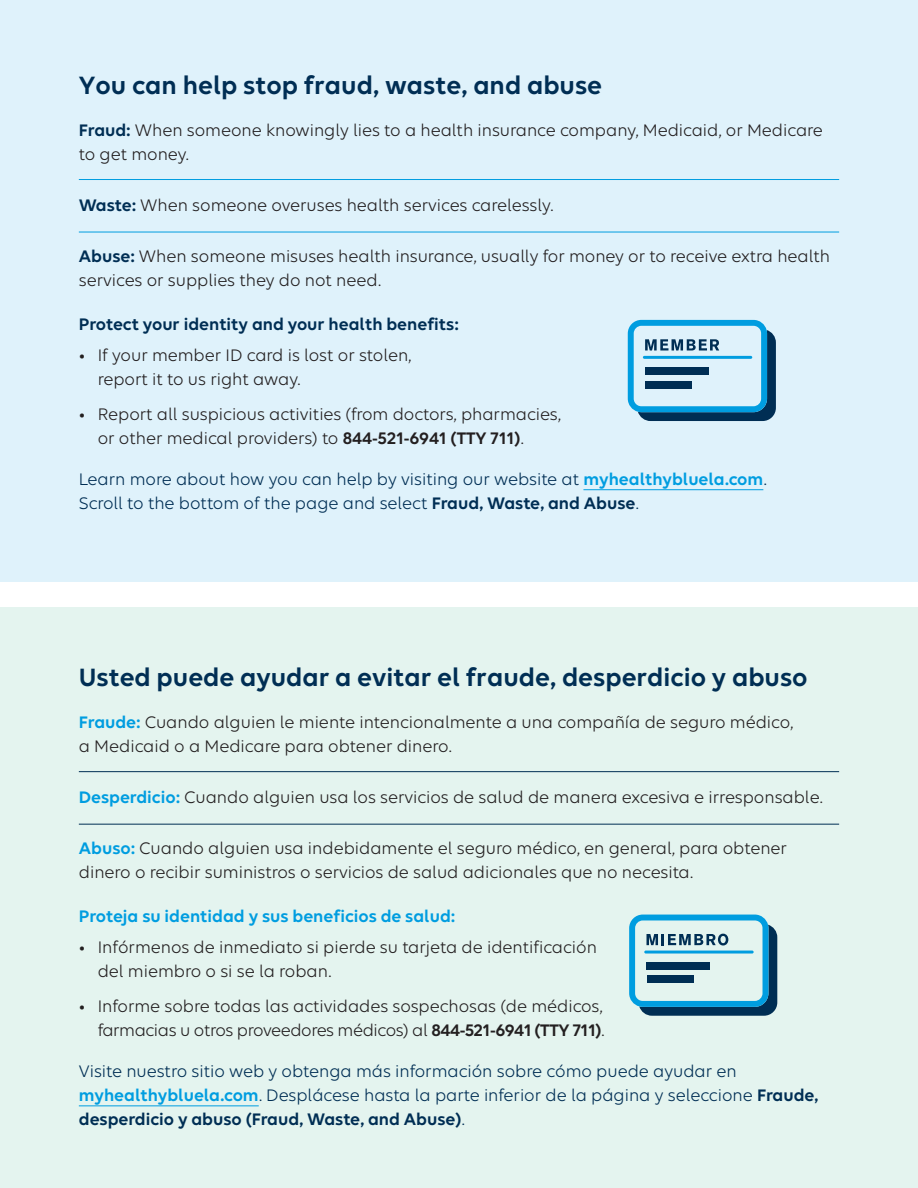
<style>
.page{position:relative;width:918px;height:1188px;background:#fff}
.page>*{position:absolute;margin:0;border:0;box-sizing:border-box;transform-origin:0 0}
.t1{font:600 27px "Elevance Sans";color:#002e54}
.t2{font:18px/24px "Elevance Sans";color:#231f20}
.t3{font:18px/24px "Elevance Sans";color:#002e54}
.t4{font:600 18px "Elevance Sans";color:#002e54}
.t5{font:600 18px "Elevance Sans";color:#009de0}
.s1{font-weight:600;color:#002e54}
.s2{font-weight:600}
.s3{font-weight:600;color:#009de0}
</style>
<div class="page">
<div style="left:0;top:0;width:918px;height:582px;background:#dff2fb"></div>
<div style="left:0;top:608px;width:918px;height:580px;background:#e4f4ef"></div>
<hr style="left:583px;top:489px;width:180px;height:1px;background:#009de0">
<hr style="left:79px;top:179px;width:760px;height:1px;background:#009de0">
<hr style="left:79px;top:232px;width:760px;height:1px;background:#009de0">
<hr style="left:79px;top:771px;width:760px;height:1px;background:#002e54">
<hr style="left:79px;top:824px;width:760px;height:1px;background:#002e54">
<hr style="left:79px;top:1106px;width:180px;height:1px;background:#009de0">
<svg style="left:628px;top:320px;width:148px;height:101px"></svg>
<hr style="left:643px;top:356px;width:109px;height:3px;background:#009de0">
<div style="left:646px;top:367px;width:63px;height:8px;background:#002e54"></div>
<div style="left:646px;top:381px;width:46px;height:8px;background:#002e54"></div>
<svg style="left:629px;top:915px;width:148px;height:101px"></svg>
<hr style="left:644px;top:951px;width:110px;height:3px;background:#009de0">
<div style="left:647px;top:962px;width:63px;height:8px;background:#002e54"></div>
<div style="left:647px;top:975px;width:47px;height:8px;background:#002e54"></div>
<h2 class="t1" style="left:79px;top:69px;width:525px">You can help stop fraud, waste, and abuse</h2>
<p class="t2" style="left:79px;top:117px;width:746px"><span class="s1">Fraud:</span> When someone knowingly lies to a health insurance company, Medicaid, or Medicare to get money.</p>
<p class="t2" style="left:79px;top:192px;width:476px"><span class="s1">Waste:</span> When someone overuses health services carelessly.</p>
<p class="t2" style="left:79px;top:243px;width:753px"><span class="s1">Abuse:</span> When someone misuses health insurance, usually for money or to receive extra health services or supplies they do not need.</p>
<h3 class="t4" style="left:79px;top:313px;width:381px">Protect your identity and your health benefits:</h3>
<p class="t2" style="left:98px;top:342px;width:315px;text-indent:-19px">• If your member ID card is lost or stolen, report it to us right away.</p>
<p class="t2" style="left:98px;top:401px;width:465px;text-indent:-19px">• Report all suspicious activities (from doctors, pharmacies, or other medical providers) to <span class="s2">844-521-6941 (TTY 711)</span>.</p>
<p class="t3" style="left:79px;top:467px;width:689px">Learn more about how you can help by visiting our website at <span class="s3">myhealthybluela.com</span>.<br>Scroll to the bottom of the page and select <span class="s2">Fraud, Waste, and Abuse</span>.</p>
<h2 class="t1" style="left:79px;top:661px;width:730px">Usted puede ayudar a evitar el fraude, desperdicio y abuso</h2>
<p class="t2" style="left:79px;top:710px;width:716px"><span class="s3">Fraude:</span> Cuando alguien le miente intencionalmente a una compañía de seguro médico, a Medicaid o a Medicare para obtener dinero.</p>
<p class="t2" style="left:79px;top:785px;width:745px"><span class="s3">Desperdicio:</span> Cuando alguien usa los servicios de salud de manera excesiva e irresponsable.</p>
<p class="t2" style="left:79px;top:836px;width:710px"><span class="s3">Abuso:</span> Cuando alguien usa indebidamente el seguro médico, en general, para obtener dinero o recibir suministros o servicios de salud adicionales que no necesita.</p>
<h3 class="t5" style="left:79px;top:906px;width:378px">Proteja su identidad y sus beneficios de salud:</h3>
<p class="t2" style="left:98px;top:935px;width:501px;text-indent:-19px">• Infórmenos de inmediato si pierde su tarjeta de identificación del miembro o si se la roban.</p>
<p class="t2" style="left:79px;top:993px;width:527px;text-align:right">• Informe sobre todas las actividades sospechosas (de médicos, farmacias u otros proveedores médicos) al <span class="s2">844-521-6941 (TTY 711)</span>.</p>
<p class="t3" style="left:79px;top:1059px;width:741px">Visite nuestro sitio web y obtenga más información sobre cómo puede ayudar en <span class="s3">myhealthybluela.com</span>. Desplácese hasta la parte inferior de la página y seleccione <span class="s2">Fraude, desperdicio y abuso (Fraud, Waste, and Abuse)</span>.</p>
</div>
